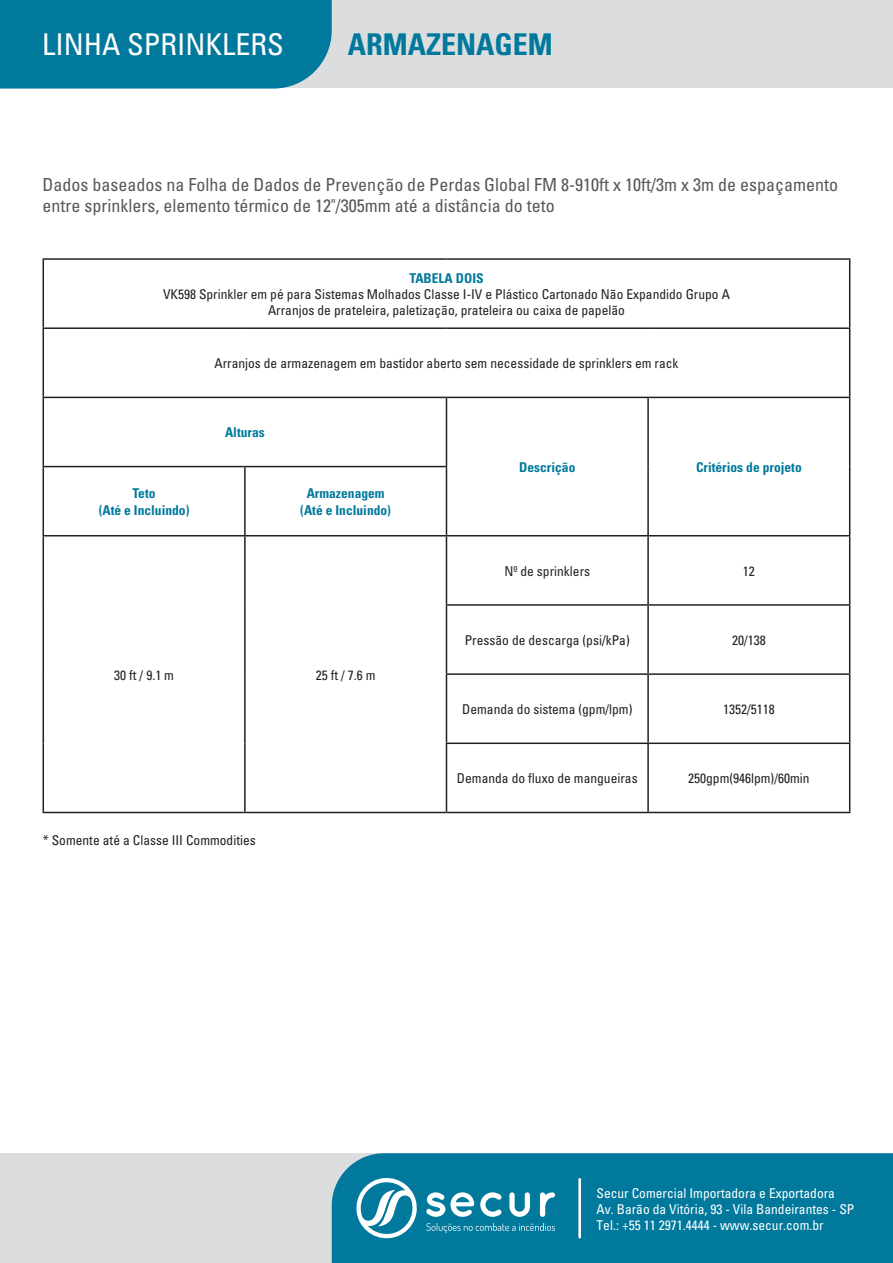
<style>
.page{position:relative;width:893px;height:1263px;background:#fff}
.page>*{position:absolute;margin:0;border:0;box-sizing:border-box;transform-origin:0 0}
.t1{font:condensed 30px "Univers";color:#fff}
.t2{font:700 condensed 30px "Univers";color:#00799c}
.t3{font:condensed 18px/21px "Univers";color:#57585a}
.t4{font:condensed 13.5px/16.2px "Univers";color:#231f20;text-align:center}
.t5{font:condensed 13.5px/16.2px "Univers";color:#fff}
.t6{font:700 condensed 13.5px/16.2px "Univers";color:#00799c;text-align:center}
</style>
<div class="page">
<div style="left:0;top:0;width:893px;height:88px;background:#dcdddf"></div>
<div style="left:0;top:0;width:332px;height:89px;background:#00799c"></div>
<div style="left:0;top:1153px;width:893px;height:110px;background:#dcdddf"></div>
<div style="left:332px;top:1153px;width:561px;height:110px;background:#00799c"></div>
<svg style="left:354px;top:1174px;width:63px;height:68px"></svg>
<svg style="left:426px;top:1192px;width:129px;height:25px"></svg>
<svg style="left:426px;top:1223px;width:129px;height:10px"></svg>
<hr style="left:578px;top:1179px;width:3px;height:58px;background:#fff">
<hr style="left:43px;top:258px;width:202px;height:2px;background:#231f20">
<hr style="left:43px;top:260px;width:1px;height:67px;background:#231f20">
<hr style="left:245px;top:258px;width:201px;height:2px;background:#231f20">
<hr style="left:446px;top:258px;width:202px;height:2px;background:#231f20">
<hr style="left:648px;top:258px;width:202px;height:2px;background:#231f20">
<hr style="left:849px;top:260px;width:1px;height:67px;background:#231f20">
<hr style="left:43px;top:327px;width:202px;height:2px;background:#231f20">
<hr style="left:43px;top:329px;width:1px;height:68px;background:#231f20">
<hr style="left:245px;top:327px;width:201px;height:2px;background:#231f20">
<hr style="left:446px;top:327px;width:202px;height:2px;background:#231f20">
<hr style="left:648px;top:327px;width:202px;height:2px;background:#231f20">
<hr style="left:849px;top:329px;width:1px;height:68px;background:#231f20">
<hr style="left:43px;top:397px;width:202px;height:1px;background:#231f20">
<hr style="left:43px;top:398px;width:1px;height:68px;background:#231f20">
<hr style="left:245px;top:397px;width:201px;height:1px;background:#231f20">
<hr style="left:446px;top:397px;width:202px;height:1px;background:#231f20">
<hr style="left:446px;top:398px;width:1px;height:68px;background:#231f20">
<hr style="left:648px;top:397px;width:202px;height:1px;background:#231f20">
<hr style="left:647px;top:398px;width:2px;height:69px;background:#231f20">
<hr style="left:849px;top:398px;width:1px;height:69px;background:#231f20">
<hr style="left:43px;top:466px;width:202px;height:1px;background:#231f20">
<hr style="left:43px;top:467px;width:1px;height:68px;background:#231f20">
<hr style="left:245px;top:466px;width:202px;height:1px;background:#231f20">
<hr style="left:244px;top:467px;width:2px;height:68px;background:#231f20">
<hr style="left:446px;top:467px;width:1px;height:68px;background:#231f20">
<hr style="left:647px;top:467px;width:2px;height:68px;background:#231f20">
<hr style="left:849px;top:467px;width:1px;height:68px;background:#231f20">
<hr style="left:43px;top:535px;width:202px;height:1px;background:#231f20">
<hr style="left:43px;top:536px;width:1px;height:69px;background:#231f20">
<hr style="left:245px;top:535px;width:201px;height:1px;background:#231f20">
<hr style="left:244px;top:536px;width:2px;height:69px;background:#231f20">
<hr style="left:446px;top:535px;width:202px;height:1px;background:#231f20">
<hr style="left:446px;top:536px;width:1px;height:68px;background:#231f20">
<hr style="left:648px;top:535px;width:202px;height:1px;background:#231f20">
<hr style="left:647px;top:536px;width:2px;height:68px;background:#231f20">
<hr style="left:849px;top:536px;width:1px;height:68px;background:#231f20">
<hr style="left:43px;top:605px;width:1px;height:69px;background:#231f20">
<hr style="left:244px;top:605px;width:2px;height:69px;background:#231f20">
<hr style="left:446px;top:604px;width:202px;height:2px;background:#231f20">
<hr style="left:446px;top:606px;width:1px;height:67px;background:#231f20">
<hr style="left:648px;top:604px;width:202px;height:2px;background:#231f20">
<hr style="left:647px;top:606px;width:2px;height:67px;background:#231f20">
<hr style="left:849px;top:606px;width:1px;height:67px;background:#231f20">
<hr style="left:43px;top:674px;width:1px;height:69px;background:#231f20">
<hr style="left:244px;top:674px;width:2px;height:69px;background:#231f20">
<hr style="left:446px;top:673px;width:202px;height:2px;background:#231f20">
<hr style="left:446px;top:675px;width:1px;height:67px;background:#231f20">
<hr style="left:648px;top:673px;width:202px;height:2px;background:#231f20">
<hr style="left:647px;top:675px;width:2px;height:67px;background:#231f20">
<hr style="left:849px;top:675px;width:1px;height:67px;background:#231f20">
<hr style="left:43px;top:743px;width:1px;height:69px;background:#231f20">
<hr style="left:244px;top:743px;width:2px;height:69px;background:#231f20">
<hr style="left:446px;top:742px;width:202px;height:2px;background:#231f20">
<hr style="left:446px;top:744px;width:1px;height:68px;background:#231f20">
<hr style="left:648px;top:742px;width:202px;height:2px;background:#231f20">
<hr style="left:647px;top:744px;width:2px;height:68px;background:#231f20">
<hr style="left:849px;top:744px;width:1px;height:68px;background:#231f20">
<hr style="left:43px;top:812px;width:202px;height:1px;background:#231f20">
<hr style="left:245px;top:812px;width:201px;height:1px;background:#231f20">
<hr style="left:446px;top:812px;width:202px;height:1px;background:#231f20">
<hr style="left:648px;top:812px;width:202px;height:1px;background:#231f20">
<h1 class="t1" style="left:42px;top:26px;width:243px">LINHA SPRINKLERS</h1>
<h1 class="t2" style="left:348px;top:26px;width:206px">ARMAZENAGEM</h1>
<h2 class="t3" style="left:42px;top:174px;width:797px">Dados baseados na Folha de Dados de Prevenção de Perdas Global FM 8-910ft x 10ft/3m x 3m de espaçamento entre sprinklers, elemento térmico de 12"/305mm até a distância do teto</h2>
<p class="t6" style="left:409px;top:270px;width:76px">TABELA DOIS</p>
<p class="t4" style="left:163px;top:286px;width:568px">VK598 Sprinkler em pé para Sistemas Molhados Classe I-IV e Plástico Cartonado Não Expandido Grupo A<br>Arranjos de prateleira, paletização, prateleira ou caixa de papelão</p>
<p class="t4" style="left:214px;top:355px;width:466px">Arranjos de armazenagem em bastidor aberto sem necessidade de sprinklers em rack</p>
<p class="t6" style="left:225px;top:424px;width:41px">Alturas</p>
<p class="t6" style="left:99px;top:485px;width:92px">Teto<br>(Até e Incluindo)</p>
<p class="t6" style="left:300px;top:485px;width:92px">Armazenagem (Até e Incluindo)</p>
<p class="t4" style="left:114px;top:666px;width:61px">30 ft / 9.1 m</p>
<p class="t4" style="left:316px;top:666px;width:61px">25 ft / 7.6 m</p>
<p class="t4" style="left:43px;top:832px;width:214px">* Somente até a Classe III Commodities</p>
<p class="t6" style="left:519px;top:459px;width:58px">Descrição</p>
<p class="t6" style="left:696px;top:459px;width:107px">Critérios de projeto</p>
<p class="t4" style="left:504px;top:563px;width:87px">Nº de sprinklers</p>
<p class="t4" style="left:743px;top:563px;width:13px">12</p>
<p class="t4" style="left:465px;top:632px;width:166px">Pressão de descarga (psi/kPa)</p>
<p class="t4" style="left:732px;top:632px;width:35px">20/138</p>
<p class="t4" style="left:462px;top:701px;width:172px">Demanda do sistema (gpm/lpm)</p>
<p class="t4" style="left:723px;top:701px;width:53px">1352/5118</p>
<p class="t4" style="left:457px;top:770px;width:182px">Demanda do fluxo de mangueiras</p>
<p class="t4" style="left:688px;top:770px;width:123px">250gpm(946lpm)/60min</p>
<p class="t5" style="left:596px;top:1184px;width:259px">Secur Comercial Importadora e Exportadora<br>Av. Barão da Vitória, 93 - Vila Bandeirantes - SP<br>Tel.: +55 11 2971.4444 - www.secur.com.br</p>
</div>
